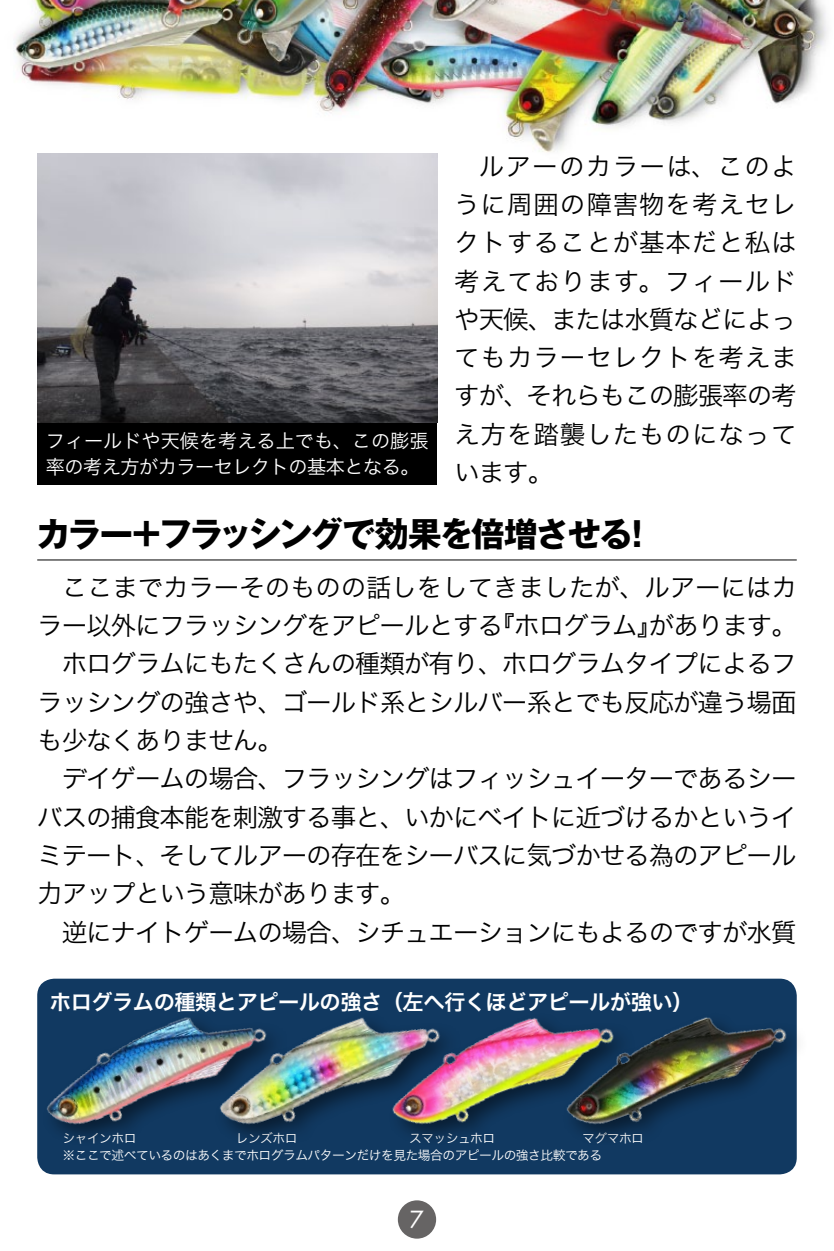
<style>
.page{position:relative;width:834px;height:1251px;background:#fff}
.page>*{position:absolute;margin:0;border:0;box-sizing:border-box;transform-origin:0 0}
.t1{font:700 33.9px "Gothic MB101 Pro";letter-spacing:-.07em;color:#000}
.t2{font:25.5px/38.4px "Hira Kaku Pro W3";letter-spacing:-.04em;color:#000;text-align:justify}
.t3{font:25.5px "Hira Kaku Pro W3";letter-spacing:-.005em;color:#000}
.t4{font:23.1px "Futura";color:#fff}
.t5{font:21.3px "Hira Kaku Pro W6";letter-spacing:-.025em;color:#fff}
.t6{font:19.2px/25.5px "Hira Kaku Pro W3";letter-spacing:-.025em;color:#fff}
.t7{font:12.9px/17.1px "Hira Kaku Pro W3";letter-spacing:-.04em;color:#fff}
</style>
<div class="page">
<img style="left:14px;top:0;width:814px;height:164px">
<div style="left:398px;top:1199px;width:38px;height:39px;background:#666464;border-radius:50%"></div>
<hr style="left:37px;top:559px;width:759px;height:1px;background:#000">
<div style="left:37px;top:422px;width:400px;height:62px;background:#000"></div>
<img style="left:37px;top:153px;width:400px;height:269px">
<div style="left:37px;top:978px;width:759px;height:196px;background:#113961;border-radius:17px"></div>
<img style="left:37px;top:980px;width:156px;height:174px">
<img style="left:193px;top:1017px;width:173px;height:120px">
<img style="left:366px;top:1018px;width:173px;height:119px">
<img style="left:539px;top:980px;width:259px;height:174px">
<p class="t2" style="left:454px;top:145px;width:344px;text-indent:24px">ルアーのカラーは、このように周囲の障害物を考えセレクトすることが基本だと私は考えております。フィールドや天候、または水質などによってもカラーセレクトを考えますが、それらもこの膨張率の考え方を踏襲したものになっています。</p>
<h1 class="t1" style="left:36px;top:505px;width:619px">カラー＋フラッシングで効果を倍増させる！</h1>
<p class="t3" style="left:62px;top:564px;width:736px">ここまでカラーそのものの話しをしてきましたが、ルアーにはカ</p>
<p class="t2" style="left:37px;top:604px;width:761px">ラー以外にフラッシングをアピールとする『ホログラム』があります。</p>
<p class="t2" style="left:62px;top:642px;width:736px">ホログラムにもたくさんの種類が有り、ホログラムタイプによるフ</p>
<p class="t2" style="left:37px;top:681px;width:760px">ラッシングの強さや、ゴールド系とシルバー系とでも反応が違う場面</p>
<p class="t2" style="left:37px;top:719px;width:247px">も少なくありません。</p>
<p class="t2" style="left:62px;top:757px;width:736px">デイゲームの場合、フラッシングはフィッシュイーターであるシー</p>
<p class="t2" style="left:37px;top:795px;width:760px">バスの捕食本能を刺激する事と、いかにベイトに近づけるかというイ</p>
<p class="t2" style="left:37px;top:834px;width:760px">ミテート、そしてルアーの存在をシーバスに気づかせる為のアピール</p>
<p class="t2" style="left:37px;top:872px;width:369px">力アップという意味があります。</p>
<p class="t2" style="left:62px;top:910px;width:736px">逆にナイトゲームの場合、シチュエーションにもよるのですが水質</p>
<p class="t6" style="left:46px;top:426px;width:384px">フィールドや天候を考える上でも、この膨張率の考え方がカラーセレクトの基本となる。</p>
<p class="t5" style="left:50px;top:982px;width:645px">ホログラムの種類とアピールの強さ（左へ行くほどアピールが強い）</p>
<p class="t7" style="left:63px;top:1128px;width:75px">シャインホロ</p>
<p class="t7" style="left:236px;top:1128px;width:63px">レンズホロ</p>
<p class="t7" style="left:409px;top:1128px;width:88px">スマッシュホロ</p>
<p class="t7" style="left:63px;top:1128px;width:583px;text-indent:519px">マグマホロ※ここで述べているのはあくまでホログラムパターンだけを見た場合のアピールの強さ比較である</p>
<p class="t4" style="left:410px;top:1203px;width:16px">7</p>
</div>
